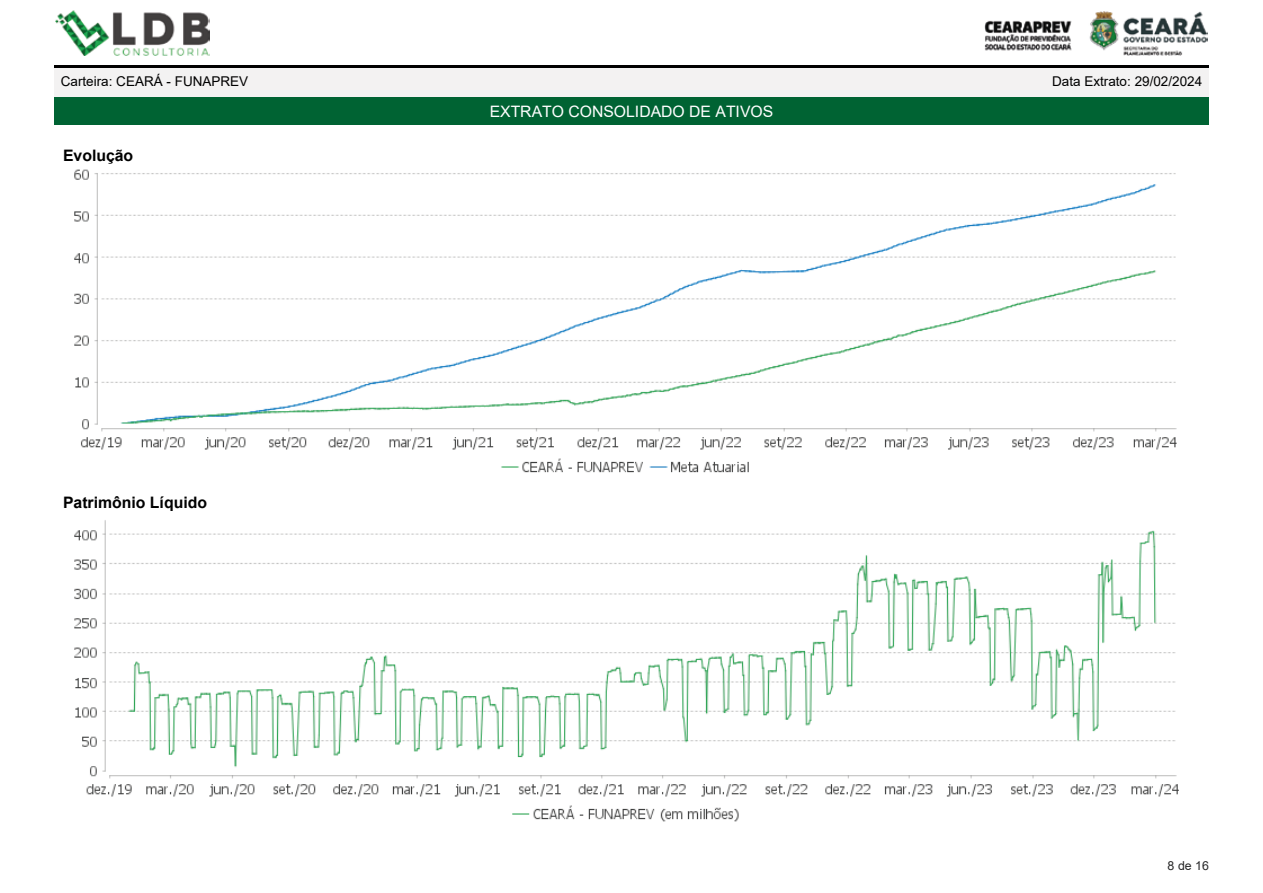
<style>
.page{position:relative;width:1263px;height:893px;background:#fff}
.page>*{position:absolute;margin:0;border:0;box-sizing:border-box;transform-origin:0 0}
.t1{font:15.75px "Arial";color:#fff}
.t2{font:700 15.75px "Arial";color:#000}
.t3{font:13.5px "Arial";color:#000}
.t4{font:12.3px "Arial";color:#262627}
</style>
<div class="page">
<div style="left:54px;top:65px;width:1155px;height:33px;background:#f3f2f2"></div>
<hr style="left:54px;top:65px;width:1155px;height:3px;background:#000">
<div style="left:54px;top:98px;width:1155px;height:27px;background:#006333"></div>
<img style="left:55px;top:10px;width:155px;height:45px">
<img style="left:984px;top:11px;width:224px;height:44px">
<img style="left:74px;top:169px;width:1103px;height:304px">
<img style="left:74px;top:520px;width:1105px;height:302px">
<p class="t3" style="left:61px;top:72px;width:189px">Carteira: CEARÁ - FUNAPREV</p>
<p class="t3" style="left:1052px;top:72px;width:152px">Data Extrato: 29/02/2024</p>
<p class="t1" style="left:490px;top:101px;width:285px">EXTRATO CONSOLIDADO DE ATIVOS</p>
<p class="t2" style="left:63px;top:144px;width:72px">Evolução</p>
<p class="t2" style="left:63px;top:491px;width:146px">Patrimônio Líquido</p>
<p class="t4" style="left:1167px;top:857px;width:43px">8 de 16</p>
</div>
